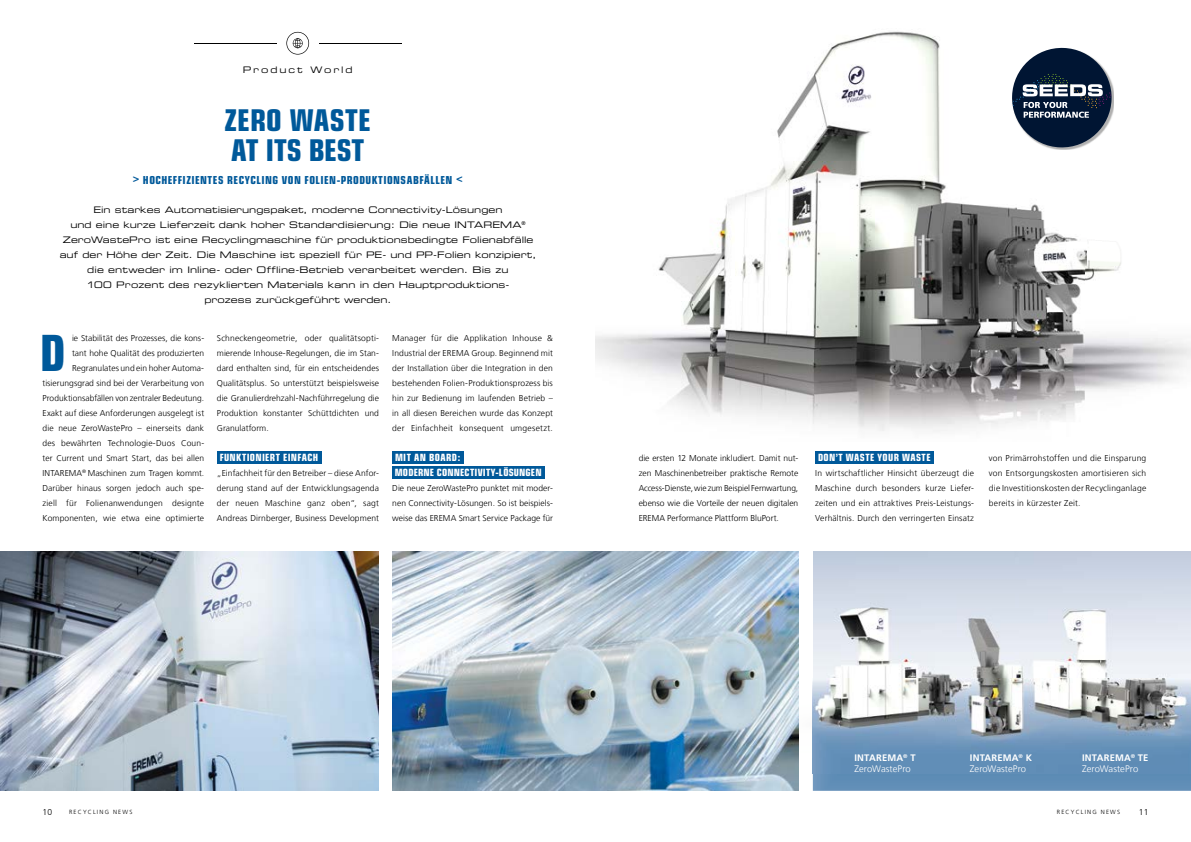
<style>
.page{position:relative;width:1191px;height:842px;background:#fff}
.page>*{position:absolute;margin:0;border:0;box-sizing:border-box;transform-origin:0 0}
.t1{font:700 condensed 49.9px "Eurostile";color:#00599a}
.t2{font:700 condensed 30px/30px "Eurostile";color:#00599a}
.t3{font:700 condensed 11px "Eurostile";letter-spacing:.045em;color:#00599a}
.t4{font:700 condensed 10px/15px "Eurostile";letter-spacing:.03em;color:#fff}
.t5{font:300 9.4px/10.8px "Frutiger LT Com";letter-spacing:.005em;color:#fff}
.t6{font:9px/15px "Eurostile Extended Two";letter-spacing:.005em;color:#000;text-align:center}
.t7{font:9px "Eurostile Extended Two";letter-spacing:.215em;color:#000}
.t8{font:300 8.5px/15px "Frutiger LT Com";letter-spacing:.01em;color:#000;text-align:justify}
.t9{font:300 6px "Frutiger LT Com";letter-spacing:.2em;color:#000}
.s1{font-weight:700}
</style>
<div class="page">
<img style="left:595px;top:31px;width:420px;height:401px">
<img style="left:1086px;top:86px;width:105px;height:305px">
<img style="left:1015px;top:204px;width:71px;height:219px">
<svg style="left:286px;top:32px;width:23px;height:23px"></svg>
<hr style="left:194px;top:43px;width:82px;height:1px;background:#000">
<hr style="left:319px;top:43px;width:82px;height:1px;background:#000">
<div style="left:217px;top:451px;width:104px;height:12px;background:#00599a"></div>
<div style="left:392px;top:451px;width:71px;height:12px;background:#00599a"></div>
<div style="left:392px;top:466px;width:152px;height:12px;background:#00599a"></div>
<div style="left:815px;top:451px;width:118px;height:12px;background:#00599a"></div>
<img style="left:1013px;top:83px;width:100px;height:67px">
<svg style="left:1011px;top:47px;width:101px;height:101px"></svg>
<img style="left:813px;top:789px;width:378px;height:2px">
<img style="left:813px;top:575px;width:378px;height:214px">
<img style="left:812px;top:681px;width:1px;height:92px">
<img style="left:0;top:551px;width:378px;height:240px">
<img style="left:392px;top:551px;width:407px;height:240px">
<p class="t7" style="left:243px;top:64px;width:111px">Product World</p>
<h2 class="t2" style="left:224px;top:105px;width:148px">ZERO WASTE<br>AT ITS BEST</h2>
<p class="t3" style="left:133px;top:173px;width:331px">&gt; HOCHEFFIZIENTES RECYCLING VON FOLIEN-PRODUKTIONSABFÄLLEN &lt;</p>
<p class="t6" style="left:60px;top:202px;width:478px">Ein starkes Automatisierungspaket, moderne Connectivity-Lösungen<br>und eine kurze Lieferzeit dank hoher Standardisierung: Die neue INTAREMA<sup>® </sup>ZeroWastePro ist eine Recyclingmaschine für produktions bedingte Folienabfälle auf der Höhe der Zeit. Die Maschine ist speziell für PE- und PP-Folien konzipiert, die entweder im Inline- oder Offline-Betrieb verarbeitet werden. Bis zu<br>100 Prozent des rezyklierten Materials kann in den Hauptproduktions-<br>prozess zurückgeführt werden.</p>
<p class="t8" style="left:43px;top:331px;width:163px;text-align:right">ie Stabilität des Prozesses, die kons-<br>tant hohe Qualität des produzierten Regranulates und ein hoher Automa&shy;tisierungsgrad sind bei der Verarbeitung von Produktionsabfällen von zentraler Bedeutung.<br>Exakt auf diese Anforderungen ausgelegt ist die neue ZeroWastePro – einerseits dank des bewährten Technologie-Duos Coun&shy;ter Current und Smart Start, das bei allen INTAREMA<sup>®</sup> Maschinen zum Tragen kommt.<br>Darüber hinaus sorgen jedoch auch spe&shy;ziell für Folienanwendungen designte Komponenten, wie etwa eine optimierte</p>
<h1 class="t1" style="left:40px;top:323px;width:27px">D</h1>
<p class="t8" style="left:217px;top:331px;width:164px">Schneckengeometrie, oder qualitätsopti&shy;mierende Inhouse-Regelungen, die im Stan&shy;dard enthalten sind, für ein entscheidendes Qualitätsplus. So unterstützt beispielsweise die Granulierdrehzahl-Nachführregelung die Produktion konstanter Schüttdichten und Granulatform.</p>
<p class="t4" style="left:220px;top:450px;width:100px">FUNKTIONIERT EINFACH</p>
<p class="t8" style="left:217px;top:466px;width:164px">„Einfachheit für den Betreiber – diese Anfor&shy;derung stand auf der Entwicklungsagenda der neuen Maschine ganz oben“, sagt Andreas Dirnberger, Business Development</p>
<p class="t8" style="left:392px;top:331px;width:162px">Manager für die Applikation Inhouse &amp; Industrial der EREMA Group. Beginnend mit der Installation über die Integration in den bestehenden Folien-Produktionsprozess bis hin zur Bedienung im laufenden Betrieb – in all diesen Bereichen wurde das Konzept der Einfachheit konsequent umgesetzt.</p>
<p class="t4" style="left:395px;top:450px;width:148px">MIT AN BOARD:<br>MODERNE CONNECTIVITY-LÖSUNGEN</p>
<p class="t8" style="left:392px;top:481px;width:162px">Die neue ZeroWastePro punktet mit moder&shy;nen Connectivity-Lösungen. So ist beispiels&shy;weise das EREMA Smart Service Package für</p>
<p class="t8" style="left:639px;top:451px;width:161px">die ersten 12 Monate inkludiert. Damit nut&shy;zen Maschinenbetreiber praktische Remote Access-Dienste, wie zum Beispiel Fernwartung, ebenso wie die Vorteile der neuen digitalen EREMA Performance Plattform BluPort.</p>
<p class="t4" style="left:818px;top:450px;width:114px">DON’T WASTE YOUR WASTE</p>
<p class="t8" style="left:815px;top:466px;width:160px">In wirtschaftlicher Hinsicht überzeugt die Maschine durch besonders kurze Liefer&shy;zeiten und ein attraktives Preis-Leistungs-Verhältnis. Durch den verringerten Einsatz</p>
<p class="t8" style="left:989px;top:451px;width:159px">von Primärrohstoffen und die Einsparung von Entsorgungskosten amortisieren sich die Investitionskosten der Recyclinganlage bereits in kürzester Zeit.</p>
<p class="t5" style="left:854px;top:753px;width:63px"><span class="s1">INTAREMA</span><sup>®</sup> <span class="s1">T<br></span>ZeroWastePro</p>
<p class="t5" style="left:969px;top:753px;width:64px"><span class="s1">INTAREMA</span><sup>®</sup> <span class="s1">K<br></span>ZeroWastePro</p>
<p class="t5" style="left:1082px;top:753px;width:68px"><span class="s1">INTAREMA</span><sup>®</sup> <span class="s1">TE<br></span>ZeroWastePro</p>
<p class="t8" style="left:43px;top:804px;width:11px">10</p>
<p class="t9" style="left:69px;top:808px;width:65px">RECYCLING NEWS</p>
<p class="t9" style="left:1056px;top:808px;width:65px">RECYCLING NEWS</p>
<p class="t8" style="left:1138px;top:804px;width:11px">11</p>
</div>
